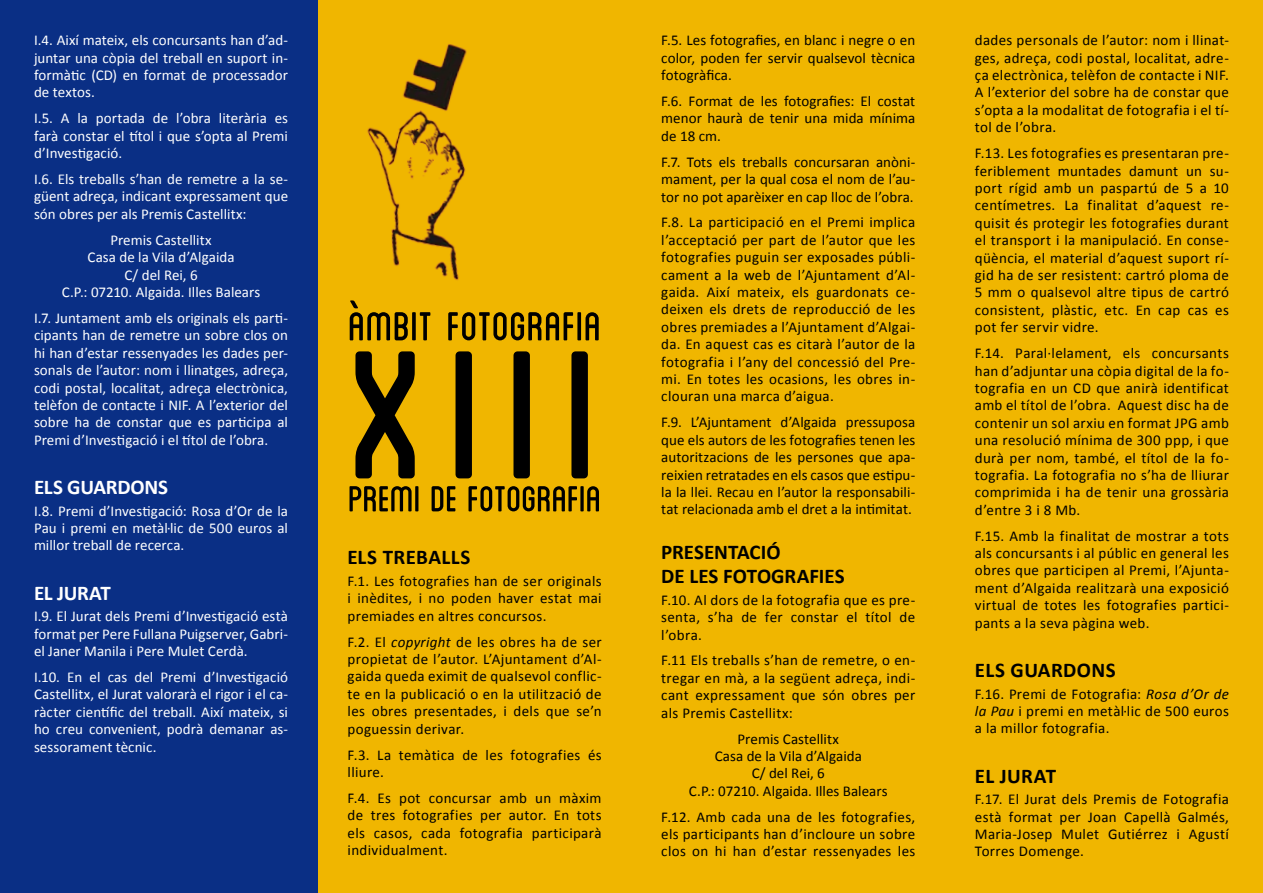
<style>
.page{position:relative;width:1263px;height:893px;background:#fff}
.page>*{position:absolute;margin:0;border:0;box-sizing:border-box;transform-origin:0 0}
.t1{font:256.5px "Blanch Caps";color:#000}
.t2{font:57px "Blanch Caps";letter-spacing:-.005em;color:#000}
.t3{font:51px "Blanch Caps";letter-spacing:-.015em;color:#000}
.t4{font:700 21px "Calibri";letter-spacing:.015em;color:#000}
.t5{font:700 21px/23.7px "Calibri";letter-spacing:-.005em;color:#000}
.t6{font:700 21px "Calibri";letter-spacing:-.015em;color:#fff}
.t7{font:15px/17.4px "Calibri";letter-spacing:.02em;color:#000;text-align:justify}
.t8{font:15px/17.4px "Calibri";color:#fff;text-align:justify}
.t9{font:15px/17.4px "Calibri";color:#000;text-align:center}
.s1{font-style:italic}
</style>
<div class="page">
<div style="left:0;top:0;width:318px;height:893px;background:#0a2f85"></div>
<div style="left:318px;top:0;width:945px;height:893px;background:#f0b600"></div>
<img style="left:367px;top:44px;width:100px;height:236px">
<p class="t8" style="left:34px;top:31px;width:256px">I.4. Així mateix, els concursants han d’ad&shy;juntar una còpia del treball en suport in&shy;formàtic (CD) en format de processador de textos.</p>
<p class="t8" style="left:34px;top:109px;width:255px">I.5. A la portada de l’obra literària es farà constar el títol i que s’opta al Premi d’Investigació.</p>
<p class="t8" style="left:34px;top:170px;width:256px">I.6. Els treballs s’han de remetre a la se&shy;güent adreça, indicant expressament que són obres per als Premis Castellitx:</p>
<p class="t8" style="left:62px;top:230px;width:200px;text-align:center">Premis Castellitx<br>Casa de la Vila d’Algaida<br>C/ del Rei, 6<br>C.P.: 07210. Algaida. Illes Balears</p>
<p class="t8" style="left:34px;top:309px;width:256px">I.7. Juntament amb els originals els parti&shy;cipants han de remetre un sobre clos on hi han d’estar ressenyades les dades per&shy;sonals de l’autor: nom i llinatges, adreça, codi postal, localitat, adreça electrònica, telèfon de contacte i NIF. A l’exterior del sobre ha de constar que es participa al Premi d’Investigació i el títol de l’obra.</p>
<h3 class="t6" style="left:34px;top:474px;width:134px">ELS GUARDONS</h3>
<p class="t8" style="left:34px;top:501px;width:256px">I.8. Premi d’Investigació: Rosa d’Or de la Pau i premi en metàŀlic de 500 euros al millor treball de recerca.</p>
<h3 class="t6" style="left:34px;top:580px;width:78px">EL JURAT</h3>
<p class="t8" style="left:34px;top:607px;width:256px">I.9. El Jurat dels Premi d’Investigació està format per Pere Fullana Puigserver, Gabri&shy;el Janer Manila i Pere Mulet Cerdà.</p>
<p class="t8" style="left:34px;top:668px;width:256px">I.10. En el cas del Premi d’Investigació Castellitx, el Jurat valorarà el rigor i el ca&shy;ràcter científic del treball. Així mateix, si ho creu convenient, podrà demanar as&shy;sessorament tècnic.</p>
<h2 class="t2" style="left:348px;top:300px;width:255px">ÀMBIT FOTOGRAFIA</h2>
<h1 class="t1" style="left:348px;top:299px;width:255px">XIII</h1>
<h3 class="t3" style="left:348px;top:476px;width:255px">PREMI DE FOTOGRAFIA</h3>
<h3 class="t4" style="left:348px;top:544px;width:124px">ELS TREBALLS</h3>
<p class="t7" style="left:348px;top:572px;width:256px">F.1. Les fotografies han de ser originals i inèdites, i no poden haver estat mai premiades en altres concursos.</p>
<p class="t7" style="left:348px;top:632px;width:256px">F.2. El <span class="s1">copyright</span> de les obres ha de ser propietat de l’autor. L’Ajuntament d’Al&shy;gaida queda eximit de qualsevol conflic&shy;te en la publicació o en la utilització de les obres presentades, i dels que se’n poguessin derivar.</p>
<p class="t7" style="left:348px;top:745px;width:256px">F.3. La temàtica de les fotografies és lliure.</p>
<p class="t7" style="left:348px;top:788px;width:256px">F.4. Es pot concursar amb un màxim de tres fotografies per autor. En tots els casos, cada fotografia participarà individualment.</p>
<p class="t7" style="left:661px;top:31px;width:256px">F.5. Les fotografies, en blanc i negre o en color, poden fer servir qualsevol tècnica fotogràfica.</p>
<p class="t7" style="left:661px;top:92px;width:256px">F.6. Format de les fotografies: El costat menor haurà de tenir una mida mínima de 18 cm.</p>
<p class="t7" style="left:661px;top:152px;width:256px">F.7. Tots els treballs concursaran anòni&shy;mament, per la qual cosa el nom de l’au&shy;tor no pot aparèixer en cap lloc de l’obra.</p>
<p class="t7" style="left:661px;top:213px;width:256px">F.8. La participació en el Premi implica l’acceptació per part de l’autor que les fotografies puguin ser exposades públi&shy;cament a la web de l’Ajuntament d’Al&shy;gaida. Així mateix, els guardonats ce&shy;deixen els drets de reproducció de les obres premiades a l’Ajuntament d’Algai&shy;da. En aquest cas es citarà l’autor de la fotografia i l’any del concessió del Pre&shy;mi. En totes les ocasions, les obres in&shy;clouran una marca d’aigua.</p>
<p class="t7" style="left:661px;top:413px;width:256px">F.9. L’Ajuntament d’Algaida pressuposa que els autors de les fotografies tenen les autoritzacions de les persones que apa&shy;reixien retratades en els casos que estipu&shy;la la llei. Recau en l’autor la responsabili&shy;tat relacionada amb el dret a la intimitat.</p>
<h3 class="t5" style="left:661px;top:539px;width:185px">PRESENTACIÓ<br>DE LES FOTOGRAFIES</h3>
<p class="t7" style="left:661px;top:590px;width:256px">F.10. Al dors de la fotografia que es pre&shy;senta, s’ha de fer constar el títol de l’obra.</p>
<p class="t7" style="left:661px;top:651px;width:256px">F.11 Els treballs s’han de remetre, o en&shy;tregar en mà, a la següent adreça, indi&shy;cant expressament que són obres per als Premis Castellitx:</p>
<p class="t9" style="left:689px;top:729px;width:200px">Premis Castellitx<br>Casa de la Vila d’Algaida<br>C/ del Rei, 6<br>C.P.: 07210. Algaida. Illes Balears</p>
<p class="t7" style="left:661px;top:807px;width:256px">F.12. Amb cada una de les fotografies, els participants han d’incloure un sobre clos on hi han d’estar ressenyades les</p>
<p class="t7" style="left:975px;top:31px;width:256px">dades personals de l’autor: nom i llinat&shy;ges, adreça, codi postal, localitat, adre&shy;ça electrònica, telèfon de contacte i NIF.<br>A l’exterior del sobre ha de constar que s’opta a la modalitat de fotografia i el tí&shy;tol de l’obra.</p>
<p class="t7" style="left:975px;top:144px;width:256px">F.13. Les fotografies es presentaran pre&shy;feriblement muntades damunt un su&shy;port rígid amb un paspartú de 5 a 10 centímetres. La finalitat d’aquest re&shy;quisit és protegir les fotografies durant el transport i la manipulació. En conse&shy;qüència, el material d’aquest suport rí&shy;gid ha de ser resistent: cartró ploma de 5 mm o qualsevol altre tipus de cartró consistent, plàstic, etc. En cap cas es pot fer servir vidre.</p>
<p class="t7" style="left:975px;top:344px;width:256px">F.14. Paral·lelament, els concursants han d’adjuntar una còpia digital de la fo&shy;tografia en un CD que anirà identificat amb el títol de l’obra. Aquest disc ha de contenir un sol arxiu en format JPG amb una resolució mínima de 300 ppp, i que durà per nom, també, el títol de la fo&shy;tografia. La fotografia no s’ha de lliurar comprimida i ha de tenir una grossària d’entre 3 i 8 Mb.</p>
<p class="t7" style="left:975px;top:526px;width:256px">F.15. Amb la finalitat de mostrar a tots als concursants i al públic en general les obres que participen al Premi, l’Ajunta&shy;ment d’Algaida realitzarà una exposició virtual de totes les fotografies partici&shy;pants a la seva pàgina web.</p>
<h3 class="t4" style="left:975px;top:657px;width:142px">ELS GUARDONS</h3>
<p class="t7" style="left:975px;top:684px;width:256px">F.16. Premi de Fotografia: <span class="s1">Rosa d’Or de la Pau</span> i premi en metàŀlic de 500 euros a la millor fotografia.</p>
<h3 class="t4" style="left:975px;top:763px;width:83px">EL JURAT</h3>
<p class="t7" style="left:975px;top:790px;width:256px">F.17. El Jurat dels Premis de Fotografia està format per Joan Capellà Galmés, Maria-Josep Mulet Gutiérrez i Agustí Torres Domenge.</p>
</div>
